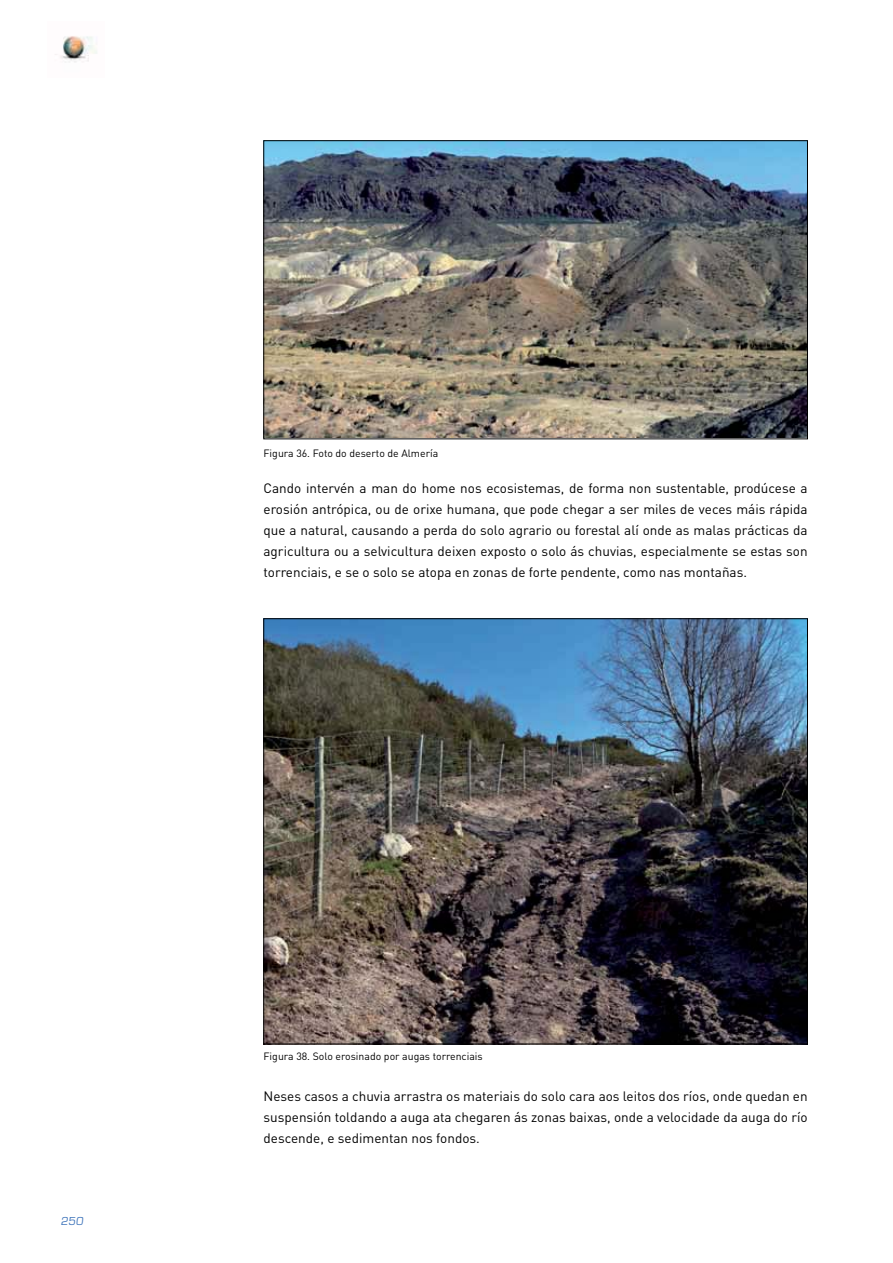
<style>
.page{position:relative;width:893px;height:1263px;background:#fff}
.page>*{position:absolute;margin:0;border:0;box-sizing:border-box;transform-origin:0 0}
.t1{font:13.5px/21px "DIN";color:#000;text-align:justify}
.t2{font:12px "Eurostile";color:#3e74ba}
.t3{font:10.5px "DIN";color:#000}
</style>
<div class="page">
<img style="left:55px;top:36px;width:42px;height:26px">
<img style="left:266px;top:143px;width:540px;height:294px">
<img style="left:266px;top:621px;width:540px;height:421px">
<p class="t3" style="left:264px;top:449px;width:176px">Figura 36. Foto do deserto de Almería</p>
<p class="t1" style="left:264px;top:479px;width:546px">Cando intervén a man do home nos ecosistemas, de forma non sustentable, prodúcese a erosión antrópica, ou de orixe humana, que pode chegar a ser miles de veces máis rápida que a natural, causando a perda do solo agrario ou forestal alí onde as malas prácticas da agricultura ou a selvicultura deixen exposto o solo ás chuvias, especialmente se estas son torrenciais, e se o solo se atopa en zonas de forte pendente, como nas montañas.</p>
<p class="t2" style="left:61px;top:1213px;width:25px">250</p>
<p class="t3" style="left:264px;top:1052px;width:221px">Figura 38. Solo erosinado por augas torrenciais</p>
<p class="t1" style="left:264px;top:1088px;width:546px">Neses casos a chuvia arrastra os materiais do solo cara aos leitos dos ríos, onde quedan en suspensión toldando a auga ata chegaren ás zonas baixas, onde a velocidade da auga do río descende, e sedimentan nos fondos.</p>
</div>
